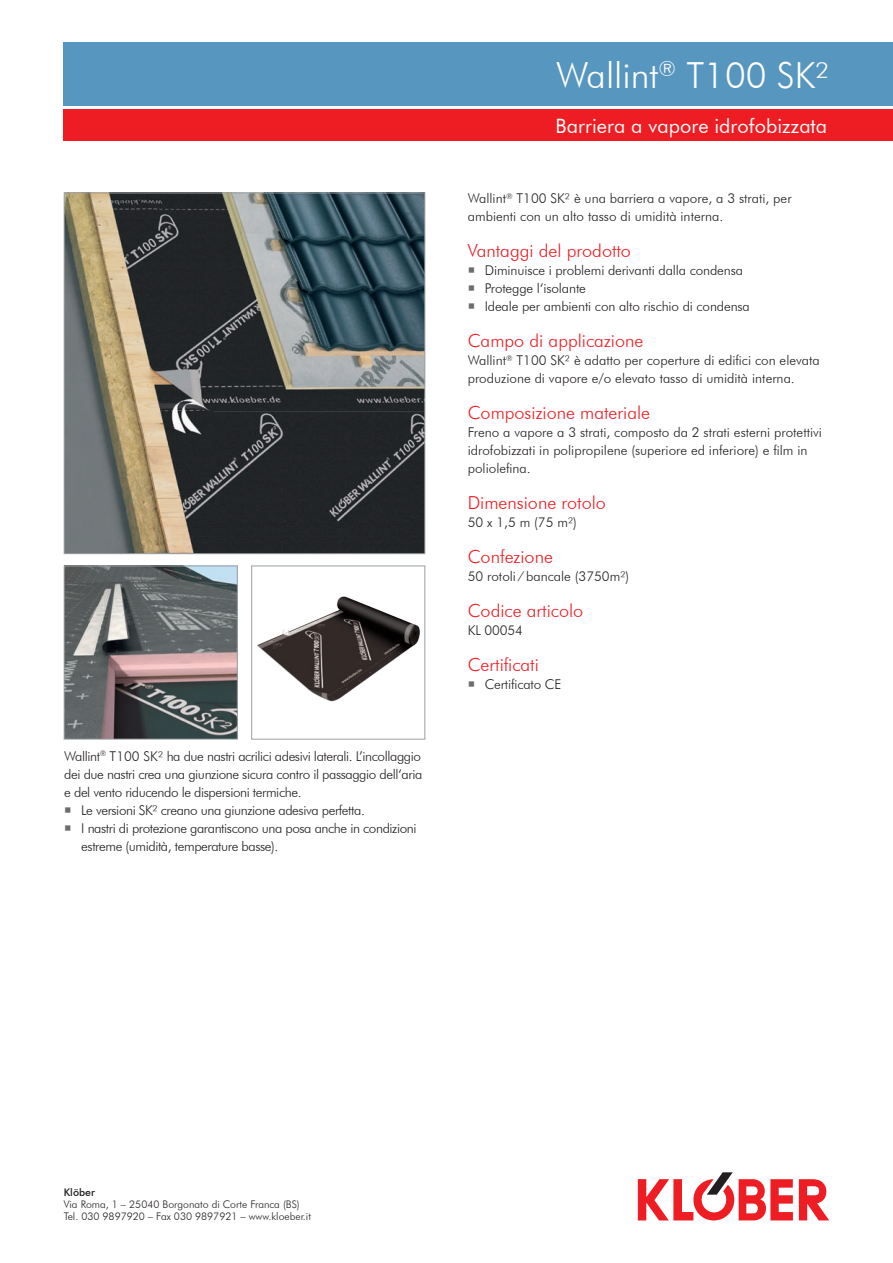
<style>
.page{position:relative;width:893px;height:1263px;background:#fff}
.page>*{position:absolute;margin:0;border:0;box-sizing:border-box;transform-origin:0 0}
.t1{font:300 36px "Futura BT";color:#fff}
.t2{font:300 21px "Futura BT";color:#fff}
.t3{font:19.8px "Futura BT";color:#fff}
.t4{font:300 18px "Futura BT";color:#ee1d23}
.t5{font:300 13.5px/18px "Futura BT";letter-spacing:-.01em;color:#231f20}
.t6{font:300 13.5px "Futura BT";letter-spacing:-.03em;color:#231f20}
.t7{font:300 10.5px/12px "Futura BT";color:#231f20}
.s1{font-weight:500}
</style>
<div class="page">
<div style="left:64px;top:43px;width:829px;height:63px;background:#5796be"></div>
<svg style="left:799px;top:1179px;width:30px;height:41px"></svg>
<svg style="left:638px;top:1172px;width:155px;height:48px"></svg>
<img style="left:66px;top:195px;width:357px;height:357px">
<div style="left:64px;top:193px;width:361px;height:361px;border:1px solid #9ba0a3"></div>
<img style="left:257px;top:596px;width:163px;height:106px">
<div style="left:251px;top:566px;width:174px;height:173px;border:1px solid #9ba0a3"></div>
<img style="left:66px;top:568px;width:170px;height:169px">
<div style="left:64px;top:566px;width:174px;height:173px;border:1px solid #9ba0a3"></div>
<div style="left:64px;top:109px;width:829px;height:32px;background:#ee1d23"></div>
<p class="t6" style="left:64px;top:748px;width:358px">Wallint<sup>®</sup> T100 SK² ha due nastri acrilici adesivi laterali. L’incollaggio</p>
<p class="t6" style="left:64px;top:766px;width:360px">dei due nastri crea una giunzione sicura contro il passaggio dell‘aria</p>
<p class="t6" style="left:64px;top:784px;width:239px">e del vento riducendo le dispersioni termiche.</p>
<p class="t6" style="left:81px;top:802px;width:285px">Le versioni SK² creano una giunzione adesiva perfetta.</p>
<p class="t6" style="left:81px;top:820px;width:337px">I nastri di protezione garantiscono una posa anche in condizioni</p>
<p class="t6" style="left:81px;top:838px;width:199px">estreme (umidità, temperature basse).</p>
<p class="t1" style="left:556px;top:53px;width:274px">Wallint<sup>®</sup> T100 SK²</p>
<p class="t2" style="left:480px;top:113px;width:351px">Membrana freno a vapore idrofobizzato</p>
<p class="t3" style="left:556px;top:114px;width:273px">Barriera a vapore idrofobizzata</p>
<p class="t5" style="left:468px;top:189px;width:325px">Wallint<sup>®</sup> T100 SK² è una barriera a vapore, a 3 strati, per ambienti con un alto tasso di umidità interna.</p>
<p class="t4" style="left:468px;top:240px;width:165px">Vantaggi del prodotto</p>
<p class="t5" style="left:485px;top:261px;width:267px">Diminuisce i problemi derivanti dalla condensa<br>Protegge l‘isolante<br>Ideale per ambienti con alto rischio di condensa</p>
<p class="t4" style="left:468px;top:330px;width:177px">Campo di applicazione</p>
<p class="t5" style="left:468px;top:351px;width:354px">Wallint<sup>®</sup> T100 SK² è adatto per coperture di edifici con elevata produzione di vapore e/o elevato tasso di umidità interna.</p>
<p class="t4" style="left:468px;top:402px;width:184px">Composizione materiale</p>
<p class="t5" style="left:468px;top:423px;width:356px">Freno a vapore a 3 strati, composto da 2 strati esterni protettivi idrofobizzati in polipropilene (superiore ed inferiore) e film in poliolefina.</p>
<p class="t4" style="left:468px;top:492px;width:140px">Dimensione rotolo</p>
<p class="t5" style="left:468px;top:513px;width:111px">50 x 1,5 m (75 m²)</p>
<p class="t4" style="left:468px;top:546px;width:87px">Confezione</p>
<p class="t5" style="left:468px;top:567px;width:163px">50 rotoli ∕ bancale (3750m²)</p>
<p class="t4" style="left:468px;top:600px;width:117px">Codice articolo</p>
<p class="t5" style="left:468px;top:621px;width:57px">KL 00054</p>
<p class="t4" style="left:468px;top:654px;width:73px">Certificati</p>
<p class="t5" style="left:485px;top:675px;width:78px">Certificato CE</p>
<p class="t7" style="left:64px;top:1186px;width:249px"><span class="s1">Klöber<br></span>Via Roma, 1 – 25040 Borgonato di Corte Franca (BS)<br>Tel. 030 9897920 – Fax 030 9897921 – www.kloeber.it</p>
</div>
